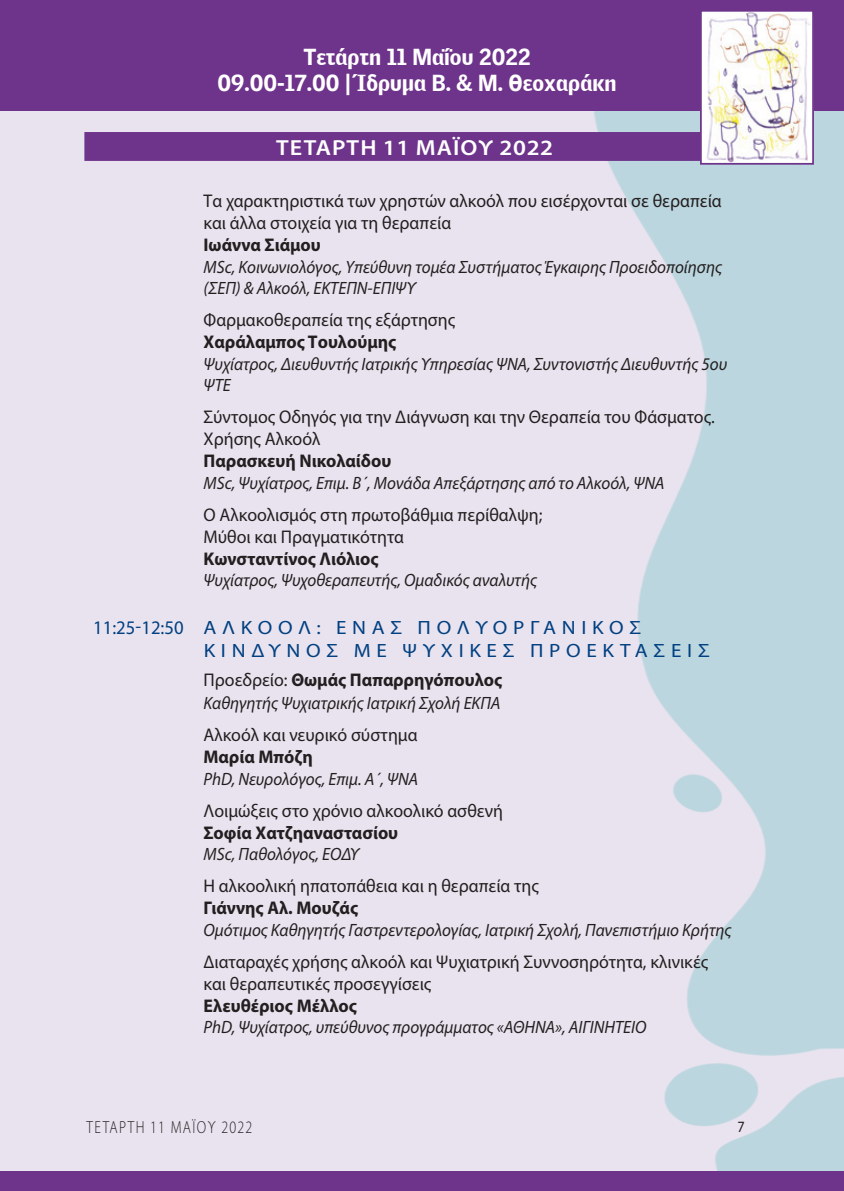
<style>
.page{position:relative;width:844px;height:1191px;background:#fff}
.page>*{position:absolute;margin:0;border:0;box-sizing:border-box;transform-origin:0 0}
.t1{font:700 22.05px/26.6px "PF Bell Gothic";color:#fff;text-align:center}
.t2{font:600 21.88px "Myriad Pro";letter-spacing:.04em;color:#fff;scale:1.1 1}
.t3{font:19.25px/23.1px "Myriad Pro";letter-spacing:.27em;color:#014081}
.t4{font:18.38px/22.1px "Myriad Pro";color:#231f20}
.t5{font:700 18.38px "Myriad Pro";color:#231f20}
.t6{font:italic 17.85px/21.3px "Myriad Pro";color:#231f20;scale:.95 1}
.t7{font:300 17.5px "Myriad Pro";letter-spacing:.105em;color:#231f20;scale:.8 1}
.t8{font:15.75px "Myriad Pro";color:#231f20;scale:.9 1}
.s1{font-weight:400}
</style>
<div class="page">
<div style="left:0;top:0;width:843px;height:1191px;background:#e9e3ef"></div>
<img style="left:594px;top:111px;width:249px;height:1060px">
<div style="left:0;top:0;width:843px;height:111px;background:#6e338a"></div>
<div style="left:0;top:1171px;width:843px;height:20px;background:#6e338a"></div>
<div style="left:84px;top:132px;width:660px;height:29px;background:#6e338a"></div>
<img style="left:702px;top:13px;width:108px;height:149px">
<div style="left:699px;top:10px;width:114px;height:155px;border:2px solid #6e338a"></div>
<p class="t1" style="left:217px;top:43px;width:400px">Τετάρτη 11 Μαΐου 2022<br>09.00-17.00 | Ίδρυμα Β. &amp; Μ. Θεοχαράκη</p>
<p class="t2" style="left:276px;top:134px;width:51px">tetαρτη</p>
<p class="t2" style="left:383px;top:134px;width:156px">11 ΜΑΪΟΥ 2022</p>
<p class="t4" style="left:203px;top:190px;width:519px">Τα χαρακτηριστικά των χρηστών αλκοόλ που εισέρχονται σε θεραπεία και άλλα στοιχεία για τη θεραπεία</p>
<p class="t5" style="left:203px;top:233px;width:119px">Ιωάννα Σιάμου</p>
<p class="t6" style="left:203px;top:256px;width:547px">MSc, Κοινωνιολόγος, Yπεύθυνη τομέα Συστήματος Έγκαιρης Προειδοποίησης (ΣΕΠ) &amp; Αλκοόλ, ΕΚΤΕΠΝ-ΕΠΙΨΥ</p>
<p class="t4" style="left:203px;top:309px;width:253px">Φαρμακοθεραπεία της εξάρτησης</p>
<p class="t5" style="left:203px;top:330px;width:194px">Χαράλαμπος Τουλούμης</p>
<p class="t6" style="left:203px;top:353px;width:552px">Ψυχίατρος, Διευθυντής Ιατρικής Υπηρεσίας ΨΝΑ, Συντονιστής Διευθυντής 5ου<br>ΨΤΕ</p>
<p class="t4" style="left:203px;top:406px;width:512px">Σύντομος Οδηγός για την Διάγνωση και την Θεραπεία του Φάσματος.<br>Χρήσης Αλκοόλ</p>
<p class="t5" style="left:203px;top:449px;width:189px">Παρασκευή Νικολαίδου</p>
<p class="t6" style="left:203px;top:472px;width:486px">MSc, Ψυχίατρος, Επιμ. Β΄, Μονάδα Απεξάρτησης από το Αλκοόλ, ΨΝΑ</p>
<p class="t4" style="left:203px;top:503px;width:340px">Ο Αλκοολισμός στη πρωτοβάθμια περίθαλψη;<br>Μύθοι και Πραγματικότητα</p>
<p class="t5" style="left:203px;top:546px;width:177px">Κωνσταντίνος Λιόλιος</p>
<p class="t6" style="left:203px;top:569px;width:352px">Ψυχίατρος, Ψυχοθεραπευτής, Ομαδικός αναλυτής</p>
<p class="t3" style="left:204px;top:616px;width:507px;text-indent:-111px">11:25-12:50 ΑΛΚΟΟΛ: ΕΝΑΣ ΠΟΛΥΟΡΓΑΝΙΚΟΣ<br>ΚΙΝΔΥΝΟΣ ΜΕ ΨΥΧΙΚΕΣ ΠΡΟΕΚΤΑΣΕΙΣ</p>
<p class="t5" style="left:203px;top:667px;width:300px"><span class="s1">Προεδρείο:</span> Θωμάς Παπαρρηγόπουλος</p>
<p class="t6" style="left:203px;top:692px;width:314px">Καθηγητής Ψυχιατρικής Ιατρική Σχολή ΕΚΠΑ</p>
<p class="t4" style="left:203px;top:724px;width:215px">Αλκοόλ και νευρικό σύστημα</p>
<p class="t5" style="left:203px;top:745px;width:111px">Μαρία Μπόζη</p>
<p class="t6" style="left:203px;top:768px;width:227px">PhD, Νευρολόγος, Επιμ. Α΄, ΨΝΑ</p>
<p class="t4" style="left:203px;top:799px;width:301px">Λοιμώξεις στο χρόνιο αλκοολικό ασθενή</p>
<p class="t5" style="left:203px;top:820px;width:196px">Σοφία Χατζηαναστασίου</p>
<p class="t6" style="left:203px;top:843px;width:165px">MSc, Παθολόγος, ΕΟΔΥ</p>
<p class="t4" style="left:203px;top:875px;width:337px">Η αλκοολική ηπατοπάθεια και η θεραπεία της</p>
<p class="t5" style="left:203px;top:896px;width:156px">Γιάννης Αλ. Μουζάς</p>
<p class="t6" style="left:203px;top:919px;width:557px">Ομότιμος Καθηγητής Γαστρεντερολογίας, Ιατρική Σχολή, Πανεπιστήμιο Κρήτης</p>
<p class="t4" style="left:203px;top:950px;width:506px">Διαταραχές χρήσης αλκοόλ και Ψυχιατρική Συννοσηρότητα, κλινικές και θεραπευτικές προσεγγίσεις</p>
<p class="t5" style="left:203px;top:993px;width:155px">Ελευθέριος Μέλλος</p>
<p class="t6" style="left:203px;top:1016px;width:467px">PhD, Ψυχίατρος, υπεύθυνος προγράμματος «ΑΘΗΝΑ», ΑΙΓΙΝΗΤΕΙΟ</p>
<p class="t7" style="left:86px;top:1116px;width:209px">τεταρτη 11 μαϊου 2022</p>
<p class="t8" style="left:737px;top:1116px;width:10px">7</p>
</div>
